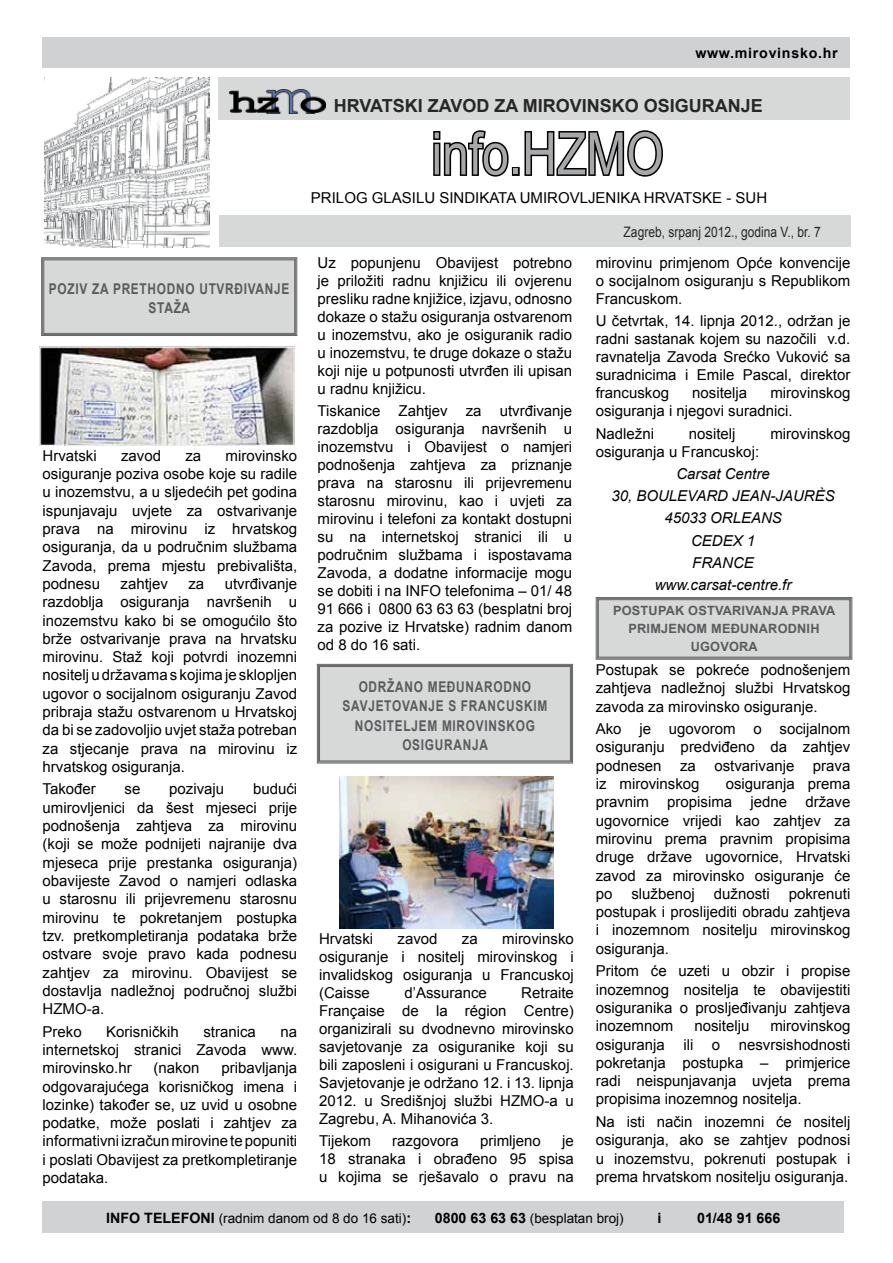
<style>
.page{position:relative;width:893px;height:1263px;background:#fff}
.page>*{position:absolute;margin:0;border:0;box-sizing:border-box;transform-origin:0 0}
.t1{font:58.5px "Arial Narrow";color:#a7a8aa}
.t2{font:700 18px "Arial";color:#000}
.t3{font:15px/18.3px "Arial";color:#000;text-align:justify}
.t4{font:italic 15px/22.2px "Arial";color:#000;text-align:center}
.t5{font:700 14.85px/19.5px "Arial";letter-spacing:.06em;color:#3e3d40;text-align:center;scale:.8 1}
.t6{font:14.4px "Arial";color:#000;scale:.83 1}
.t7{font:700 14.25px "Arial";letter-spacing:.05em;color:#000}
.t8{font:13.5px "Arial";color:#000}
.t9{font:700 12.75px/18px "Arial";letter-spacing:.015em;color:#3e3d40;text-align:center}
.s1{font-weight:700;font-size:14.25px}
</style>
<div class="page">
<div style="left:219px;top:78px;width:631px;height:42px;background:#d7d8d8"></div>
<img style="left:230px;top:89px;width:95px;height:25px">
<div style="left:43px;top:38px;width:807px;height:30px;background:#d0d1d2"></div>
<img style="left:45px;top:78px;width:164px;height:169px">
<div style="left:219px;top:215px;width:631px;height:32px;background:#d7d8d8"></div>
<div style="left:433px;top:131px;width:7px;height:9px;border:3px solid #000"></div>
<div style="left:433px;top:143px;width:7px;height:33px;border:3px solid #000"></div>
<svg style="left:443px;top:130px;width:66px;height:47px"></svg>
<div style="left:512px;top:167px;width:8px;height:9px;border:3px solid #000"></div>
<svg style="left:524px;top:130px;width:139px;height:47px"></svg>
<div style="left:43px;top:1201px;width:801px;height:32px;background:#d1d2d4"></div>
<div style="left:595px;top:597px;width:258px;height:63px;background:#d7d8d8"></div>
<div style="left:597px;top:598px;width:254px;height:60px;border:1px solid #4b4b4d"></div>
<div style="left:598px;top:599px;width:252px;height:58px;border:1px solid #4b4b4d"></div>
<div style="left:41px;top:257px;width:257px;height:79px;background:#d7d8d8"></div>
<div style="left:42px;top:259px;width:254px;height:76px;border:1px solid #4b4b4d"></div>
<div style="left:43px;top:259px;width:252px;height:75px;border:1px solid #4b4b4d"></div>
<div style="left:316px;top:663px;width:257px;height:101px;background:#d7d8d8"></div>
<div style="left:318px;top:665px;width:254px;height:97px;border:1px solid #4b4b4d"></div>
<div style="left:319px;top:666px;width:252px;height:95px;border:1px solid #4b4b4d"></div>
<img style="left:39px;top:346px;width:255px;height:100px">
<img style="left:339px;top:776px;width:215px;height:152px">
<p class="t7" style="left:695px;top:43px;width:144px">www.mirovinsko.hr</p>
<p class="t2" style="left:334px;top:94px;width:431px">HRVATSKI ZAVOD ZA MIROVINSKO OSIGURANJE</p>
<h1 class="t1" style="left:432px;top:111px;width:233px">info.HZMO</h1>
<p class="t3" style="left:311px;top:189px;width:458px">PRILOG GLASILU SINDIKATA UMIROVLJENIKA HRVATSKE - SUH</p>
<p class="t5" style="left:49px;top:279px;width:302px">POZIV ZA PRETHODNO UTVRĐIVANJE<br>STAŽA</p>
<p class="t3" style="left:43px;top:446px;width:256px;text-indent:183px">mirovinsko osiguranje poziva osobe koje su radile u inozemstvu, a u sljedećih pet godina ispunjavaju uvjete za ostvarivanje prava na mirovinu iz hrvatskog osiguranja, da u područnim službama Zavoda, prema mjestu prebivališta, podnesu</p>
<p class="t3" style="left:43px;top:446px;width:56px">Hrvatski</p>
<p class="t3" style="left:121px;top:446px;width:42px">zavod</p>
<p class="t3" style="left:185px;top:446px;width:17px">za</p>
<p class="t3" style="left:43px;top:575px;width:256px;text-indent:182px">utvrđivanje razdoblja osiguranja navršenih u inozemstvu kako bi se omogućilo što brže ostvarivanje prava na hrvatsku mirovinu. Staž koji potvrdi inozemni nositelj u državama s kojima je sklopljen ugovor o socijalnom osiguranju Zavod pribraja stažu ostvarenom u Hrvatskoj da bi se zadovoljio uvjet staža potreban za stjecanje prava na mirovinu iz hrvatskog osiguranja.</p>
<p class="t3" style="left:43px;top:780px;width:55px">Također</p>
<p class="t3" style="left:125px;top:780px;width:17px">se</p>
<p class="t3" style="left:169px;top:780px;width:57px">pozivaju</p>
<p class="t3" style="left:120px;top:575px;width:49px">zahtjev</p>
<p class="t3" style="left:188px;top:575px;width:17px">za</p>
<p class="t3" style="left:43px;top:780px;width:256px;text-indent:210px">budući umirovljenici da šest mjeseci prije podnošenja zahtjeva za mirovinu (koji se može podnijeti najranije dva mjeseca prije prestanka osiguranja) obavijeste Zavod o namjeri odlaska u starosnu ili prijevremenu starosnu mirovinu te pokretanjem postupka tzv. pretkompletiranja podataka brže ostvare svoje pravo kada podnesu zahtjev za mirovinu. Obavijest se dostavlja nadležnoj područnoj službi HZMO-a.</p>
<p class="t3" style="left:43px;top:1022px;width:41px">Preko</p>
<p class="t3" style="left:106px;top:1022px;width:74px">Korisničkih</p>
<p class="t3" style="left:203px;top:1022px;width:54px">stranica</p>
<p class="t3" style="left:43px;top:1022px;width:256px;text-indent:238px">na internetskoj stranici Zavoda www. mirovinsko.hr</p>
<p class="t3" style="left:154px;top:1059px;width:47px">(nakon</p>
<p class="t3" style="left:43px;top:1059px;width:256px;text-indent:179px">pribavljanja odgovarajućega korisničkog imena i lozinke) također se, uz uvid u osobne podatke, može poslati i zahtjev za informativni izračun mirovine te popuniti i poslati Obavijest za pretkompletiranje podataka.</p>
<p class="t3" style="left:318px;top:254px;width:256px">Uz popunjenu Obavijest potrebno je priložiti radnu knjižicu ili ovjerenu presliku radne knjižice, izjavu, odnosno dokaze o stažu osiguranja ostvarenom u inozemstvu, ako je osiguranik radio u inozemstvu, te druge dokaze o stažu koji nije u potpunosti utvrđen ili upisan u radnu knjižicu.</p>
<p class="t3" style="left:318px;top:402px;width:256px">Tiskanice Zahtjev za utvrđivanje razdoblja osiguranja navršenih u inozemstvu i Obavijest o namjeri podnošenja zahtjeva za priznanje prava na starosnu ili prijevremenu starosnu mirovinu, kao i uvjeti za mirovinu i telefoni za kontakt dostupni su na internetskoj stranici ili u područnim službama i ispostavama Zavoda, a dodatne informacije mogu se dobiti i na INFO telefonima – 01/ 48<br>91 666 i 0800 63 63 63 (besplatni broj za pozive iz Hrvatske) radnim danom od 8 do 16 sati.</p>
<p class="t5" style="left:343px;top:677px;width:257px">ODRŽANO MEĐUNARODNO<br>SAVJETOVANJE S FRANCUSKIM<br>NOSITELJEM MIROVINSKOG<br>OSIGURANJA</p>
<p class="t3" style="left:319px;top:929px;width:256px;text-indent:183px">mirovinsko osiguranje i nositelj mirovinskog i invalidskog osiguranja u Francuskoj (Caisse</p>
<p class="t3" style="left:319px;top:929px;width:56px">Hrvatski</p>
<p class="t3" style="left:398px;top:929px;width:42px">zavod</p>
<p class="t3" style="left:462px;top:929px;width:17px">za</p>
<p class="t3" style="left:404px;top:983px;width:84px">d’Assurance</p>
<p class="t3" style="left:319px;top:983px;width:256px;text-indent:202px">Retraite Française de la région Centre) organizirali su dvodnevno mirovinsko savjetovanje za osiguranike koji su bili zaposleni i osigurani u Francuskoj.<br>Savjetovanje je održano 12. i 13. lipnja 2012. u Središnjoj službi HZMO-a u Zagrebu, A. Mihanovića 3.</p>
<p class="t3" style="left:319px;top:1131px;width:53px">Tijekom</p>
<p class="t3" style="left:392px;top:1131px;width:68px">razgovora</p>
<p class="t3" style="left:480px;top:1131px;width:62px">primljeno</p>
<p class="t3" style="left:319px;top:1132px;width:256px;text-indent:243px">je 18 stranaka i obrađeno 95 spisa u kojima se rješavalo o pravu na</p>
<p class="t6" style="left:624px;top:222px;width:239px">Zagreb, srpanj 2012., godina V., br. 7</p>
<p class="t3" style="left:596px;top:254px;width:256px">mirovinu primjenom Opće konvencije o socijalnom osiguranju s Republikom Francuskom.</p>
<p class="t3" style="left:596px;top:312px;width:256px">U četvrtak, 14. lipnja 2012., održan je radni sastanak kojem su nazočili v.d. ravnatelja Zavoda Srećko Vuković sa suradnicima i Emile Pascal, direktor francuskog</p>
<p class="t3" style="left:596px;top:384px;width:256px;text-indent:175px">mirovinskog osiguranja i njegovi suradnici.</p>
<p class="t3" style="left:596px;top:424px;width:60px">Nadležni</p>
<p class="t3" style="left:689px;top:424px;width:48px">nositelj</p>
<p class="t3" style="left:770px;top:424px;width:82px">mirovinskog</p>
<p class="t3" style="left:596px;top:442px;width:165px">osiguranja u Francuskoj:</p>
<p class="t4" style="left:611px;top:463px;width:225px">Carsat Centre<br>30, BOULEVARD JEAN-JAURÈS<br>45033 ORLEANS<br>CEDEX 1<br>FRANCE<br>www.carsat-centre.fr</p>
<p class="t3" style="left:692px;top:384px;width:57px">nositelja</p>
<p class="t9" style="left:613px;top:602px;width:224px">POSTUPAK OSTVARIVANJA PRAVA<br>PRIMJENOM MEĐUNARODNIH<br>UGOVORA</p>
<p class="t3" style="left:596px;top:661px;width:256px">Postupak se pokreće podnošenjem zahtjeva nadležnoj službi Hrvatskog zavoda za mirovinsko osiguranje.</p>
<p class="t3" style="left:596px;top:720px;width:256px">Ako je ugovorom o socijalnom osiguranju predviđeno da zahtjev podnesen za ostvarivanje prava iz mirovinskog</p>
<p class="t3" style="left:596px;top:775px;width:256px;text-indent:130px">osiguranja prema pravnim propisima jedne države ugovornice vrijedi kao zahtjev za mirovinu prema pravnim propisima druge države ugovornice, Hrvatski zavod za mirovinsko osiguranje će po</p>
<p class="t3" style="left:631px;top:885px;width:65px">službenoj</p>
<p class="t3" style="left:714px;top:885px;width:57px">dužnosti</p>
<p class="t3" style="left:596px;top:885px;width:256px;text-indent:193px">pokrenuti postupak i proslijediti obradu zahtjeva i inozemnom nositelju mirovinskog osiguranja.</p>
<p class="t3" style="left:596px;top:962px;width:256px">Pritom će uzeti u obzir i propise inozemnog nositelja te obavijestiti osiguranika o prosljeđivanju zahtjeva inozemnom</p>
<p class="t3" style="left:596px;top:1017px;width:256px;text-indent:175px">mirovinskog osiguranja ili o nesvrsishodnosti pokretanja postupka – primjerice radi neispunjavanja uvjeta prema propisima inozemnog nositelja.</p>
<p class="t3" style="left:596px;top:1113px;width:256px">Na isti način inozemni će nositelj osiguranja, ako se zahtjev podnosi u inozemstvu, pokrenuti postupak i prema hrvatskom nositelju osiguranja.</p>
<p class="t3" style="left:694px;top:1017px;width:57px">nositelju</p>
<p class="t8" style="left:106px;top:1209px;width:306px"><span class="s1">INFO TELEFONI</span> (radnim danom od 8 do 16 sati)<span class="s1">:</span></p>
<p class="t8" style="left:435px;top:1209px;width:190px"><span class="s1">0800 63 63 63</span> (besplatan broj)</p>
<p class="t7" style="left:657px;top:1208px;width:5px">i</p>
<p class="t7" style="left:697px;top:1208px;width:85px">01/48 91 666</p>
</div>
